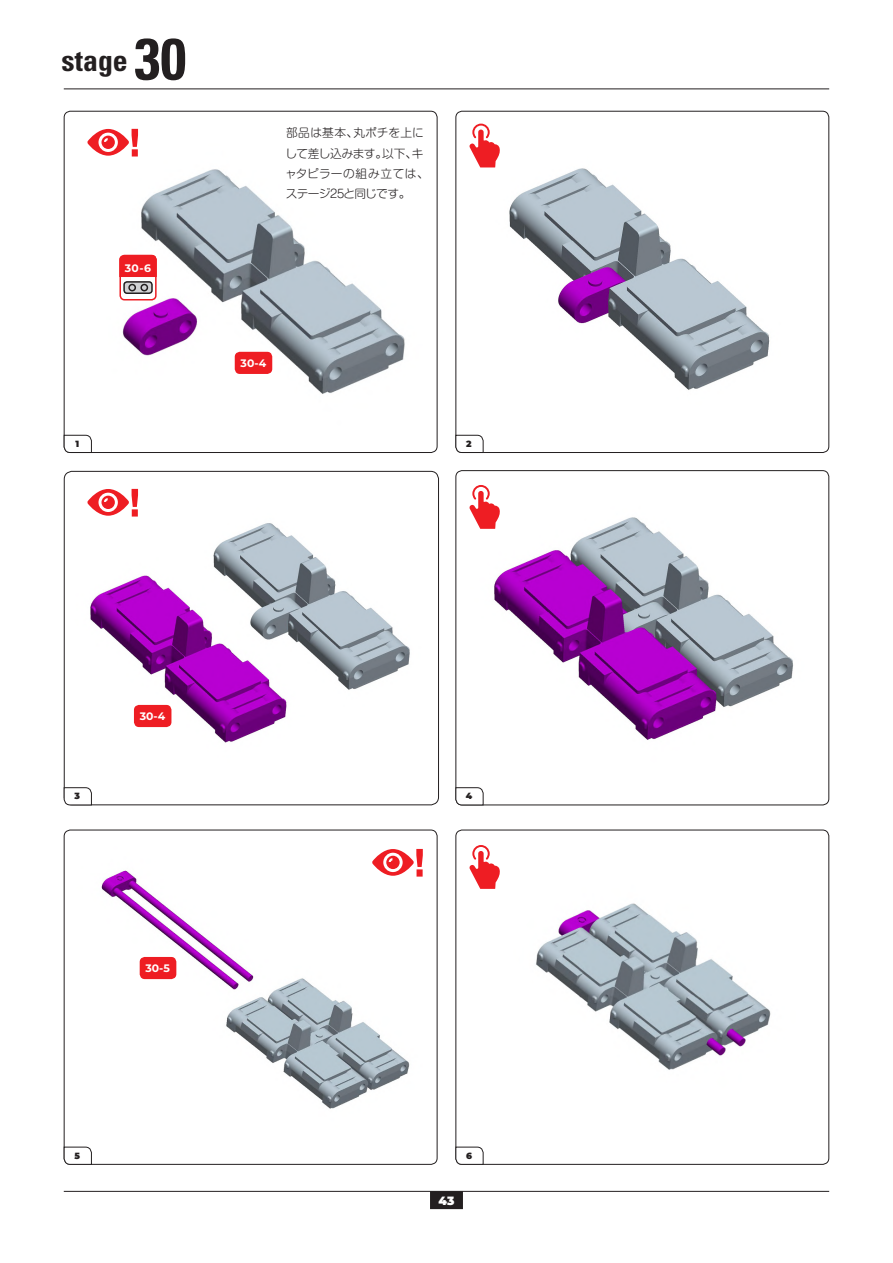
<style>
.page{position:relative;width:893px;height:1263px;background:#fff}
.page>*{position:absolute;margin:0;border:0;box-sizing:border-box;transform-origin:0 0}
.t1{font:700 condensed 29.7px "Univers LT Std";color:#231f20}
.t2{font:900 12px "Montserrat";color:#fff}
.Body_Copy{font:300 11.7px/20.2px "Shin M Go Pr 6";letter-spacing:-.01em;color:#231f20}
.t3{font:700 10.8px "Montserrat";color:#fff}
.t4{font:900 9px "Montserrat";color:#231f20}
.s1{font-size:58.5px}
</style>
<div class="page">
<div style="left:430px;top:1191px;width:33px;height:18px;background:#231f20"></div>
<hr style="left:64px;top:1191px;width:765px;height:1px;background:#231f20">
<hr style="left:64px;top:89px;width:765px;height:1px;background:#231f20">
<img style="left:64px;top:471px;width:374px;height:334px">
<div style="left:64px;top:471px;width:375px;height:334px;border:1px solid #231f20;border-radius:8px"></div>
<img style="left:122px;top:156px;width:315px;height:296px">
<div style="left:64px;top:111px;width:373px;height:342px;border:1px solid #231f20;border-radius:6px"></div>
<img style="left:457px;top:111px;width:372px;height:341px">
<div style="left:455px;top:111px;width:374px;height:342px;border:1px solid #231f20;border-radius:6px"></div>
<img style="left:64px;top:830px;width:373px;height:334px">
<div style="left:64px;top:830px;width:373px;height:335px;border:1px solid #231f20;border-radius:6px"></div>
<img style="left:457px;top:830px;width:372px;height:333px">
<div style="left:455px;top:830px;width:374px;height:335px;border:1px solid #231f20;border-radius:6px"></div>
<img style="left:457px;top:471px;width:372px;height:334px">
<div style="left:455px;top:470px;width:374px;height:335px;border:1px solid #231f20;border-radius:6px"></div>
<div style="left:120px;top:256px;width:36px;height:44px;background:#fff;border-radius:4px"></div>
<div style="left:119px;top:255px;width:38px;height:45px;border:2px solid #ee1d23;border-radius:4px"></div>
<svg style="left:119px;top:255px;width:38px;height:22px"></svg>
<svg style="left:124px;top:282px;width:28px;height:11px"></svg>
<div style="left:123px;top:281px;width:30px;height:13px;border:2px solid #231f20;border-radius:3px"></div>
<div style="left:128px;top:284px;width:8px;height:7px;border:2px solid #231f20;border-radius:50%"></div>
<div style="left:140px;top:284px;width:8px;height:7px;border:2px solid #231f20;border-radius:50%"></div>
<svg style="left:87px;top:489px;width:51px;height:27px"></svg>
<svg style="left:87px;top:129px;width:51px;height:27px"></svg>
<svg style="left:372px;top:849px;width:51px;height:27px"></svg>
<svg style="left:63px;top:787px;width:29px;height:19px"></svg>
<svg style="left:63px;top:434px;width:29px;height:19px"></svg>
<svg style="left:63px;top:1146px;width:29px;height:19px"></svg>
<svg style="left:455px;top:787px;width:29px;height:19px"></svg>
<svg style="left:455px;top:434px;width:29px;height:19px"></svg>
<svg style="left:455px;top:1146px;width:29px;height:19px"></svg>
<svg style="left:469px;top:124px;width:31px;height:43px"></svg>
<svg style="left:469px;top:485px;width:31px;height:44px"></svg>
<svg style="left:469px;top:845px;width:31px;height:44px"></svg>
<div style="left:235px;top:352px;width:37px;height:22px;background:#ee1d23;border-radius:5px"></div>
<div style="left:134px;top:705px;width:37px;height:22px;background:#ee1d23;border-radius:5px"></div>
<div style="left:140px;top:957px;width:36px;height:22px;background:#ee1d23;border-radius:5px"></div>
<p class="t1" style="left:62px;top:43px;width:126px">stage <span class="s1">30</span></p>
<p class="t3" style="left:125px;top:260px;width:28px">30-6</p>
<p class="t4" style="left:75px;top:437px;width:5px">1</p>
<p class="Body_Copy" style="left:285px;top:122px;width:145px">部品は基本、丸ポチを上にして差し込みます。以下、キャタピラーの組み立ては、ステージ25と同じです。</p>
<p class="t3" style="left:241px;top:355px;width:27px">30-4</p>
<p class="t4" style="left:466px;top:437px;width:7px">2</p>
<p class="t4" style="left:75px;top:789px;width:7px">3</p>
<p class="t3" style="left:140px;top:708px;width:27px">30-4</p>
<p class="t3" style="left:145px;top:960px;width:26px">30-5</p>
<p class="t4" style="left:74px;top:1148px;width:7px">5</p>
<p class="t4" style="left:466px;top:789px;width:8px">4</p>
<p class="t4" style="left:466px;top:1148px;width:7px">6</p>
<p class="t2" style="left:439px;top:1191px;width:17px">43</p>
</div>
